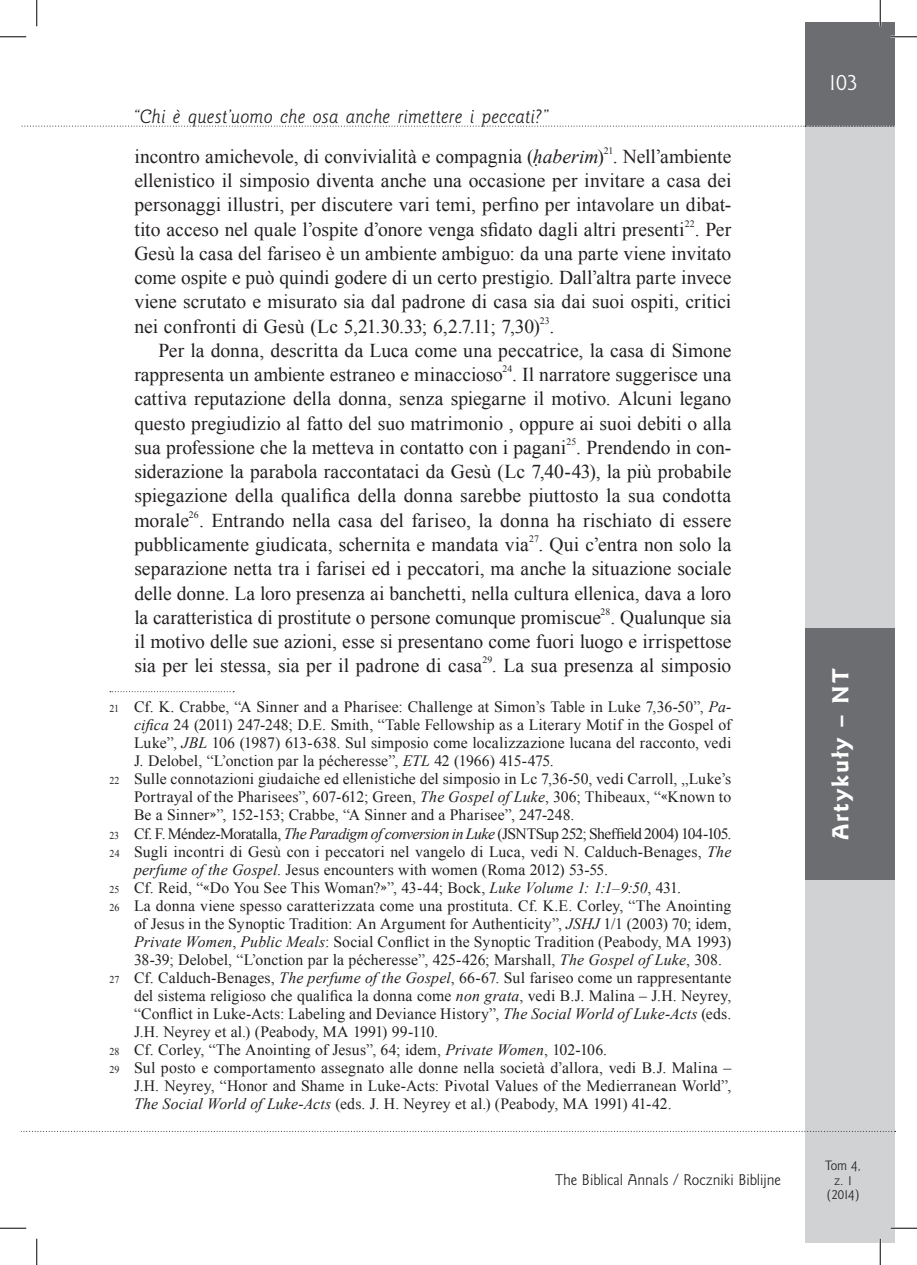
<style>
.page{position:relative;width:917px;height:1265px;background:#fff}
.page>*{position:absolute;margin:0;border:0;box-sizing:border-box;transform-origin:0 0}
.t1{font:21px "Goldy EFN Heavy";letter-spacing:.1em;color:#fff}
.t2{font:21px "Goldy EFN";color:#fff}
.Akapit{font:19.6px/24.3px "Times New Roman";color:#231f20;text-align:justify}
.t3{font:italic 17.5px "Goldy EFN";letter-spacing:.005em;color:#231f20}
.Przypis{font:15.75px/18px "Times New Roman";letter-spacing:.005em;color:#231f20;text-align:justify}
.Przypis-2{font:15.75px "Times New Roman";letter-spacing:-.035em;color:#231f20}
.t4{font:14px "Goldy EFN";color:#231f20}
.t5{font:12.25px/14.7px "Goldy EFN";color:#231f20;text-align:center}
.Akapit-2{font:9.8px "Times New Roman";letter-spacing:.01em;color:#231f20}
.s1{font-style:italic}
.s2{font-size:10.5px}
.s3{font-family:"Adobe Caslon Pro"}
</style>
<div class="page">
<div style="left:806px;top:37px;width:89px;height:1205px;background:#d1d2d4"></div>
<div style="left:806px;top:22px;width:89px;height:104px;background:#6c6d70"></div>
<div style="left:806px;top:628px;width:89px;height:251px;background:#6c6d70"></div>
<svg style="left:110px;top:691px;width:124px;height:1px"></svg>
<svg style="left:22px;top:126px;width:873px;height:1px"></svg>
<hr style="left:891px;top:36px;width:26px;height:2px;background:#fff">
<hr style="left:891px;top:1226px;width:26px;height:2px;background:#fff">
<hr style="left:879px;top:0;width:2px;height:26px;background:#fff">
<hr style="left:879px;top:1238px;width:2px;height:26px;background:#fff">
<svg style="left:0;top:36px;width:26px;height:1px"></svg>
<svg style="left:891px;top:36px;width:26px;height:1px"></svg>
<svg style="left:0;top:1227px;width:26px;height:1px"></svg>
<svg style="left:891px;top:1227px;width:26px;height:1px"></svg>
<svg style="left:36px;top:0;width:1px;height:26px"></svg>
<svg style="left:36px;top:1238px;width:1px;height:26px"></svg>
<svg style="left:880px;top:0;width:1px;height:26px"></svg>
<svg style="left:880px;top:1238px;width:1px;height:26px"></svg>
<p class="t3" style="left:134px;top:106px;width:416px">“Chi è quest’uomo che osa anche rimettere i peccati?”</p>
<p class="Akapit" style="left:134px;top:144px;width:599px">incontro amichevole, di convivialità e compagnia (<span class="s1">ḥaberim</span>)<sup>21</sup>. Nell’ambiente ellenistico il simposio diventa anche una occasione per invitare a casa dei personaggi illustri, per discutere vari temi, perfino per intavolare un dibat&shy;tito acceso nel quale l’ospite d’onore venga sfidato dagli altri presenti<sup>22</sup>. Per Gesù la casa del fariseo è un ambiente ambiguo: da una parte viene invitato come ospite e può quindi godere di un certo prestigio. Dall’altra parte invece viene scrutato e misurato sia dal padrone di casa sia dai suoi ospiti, critici nei confronti di Gesù (Lc 5,21.30.33; 6,2.7.11; 7,30)<sup>23</sup>.</p>
<p class="Akapit" style="left:134px;top:338px;width:598px;text-indent:24px">Per la donna, descritta da Luca come una peccatrice, la casa di Simone rappresenta un ambiente estraneo e minaccioso</p>
<p class="Akapit-2" style="left:502px;top:362px;width:11px">24</p>
<p class="Akapit" style="left:134px;top:362px;width:598px;text-indent:378px">. Il narratore suggerisce una cattiva reputazione della donna, senza spiegarne il motivo. Alcuni legano questo pregiudizio al fatto del suo matrimonio , oppure ai suoi debiti o alla sua professione che la metteva in contatto con i pagani</p>
<p class="Akapit-2" style="left:566px;top:435px;width:11px">25</p>
<p class="Akapit" style="left:134px;top:435px;width:598px;text-indent:442px">. Prendendo in con&shy;siderazione la parabola raccontataci da Gesù (Lc 7,40-43), la più probabile spiegazione della qualifica della donna sarebbe piuttosto la sua condotta morale</p>
<p class="Akapit-2" style="left:189px;top:508px;width:11px">26</p>
<p class="Akapit" style="left:134px;top:507px;width:599px;text-indent:65px">. Entrando nella casa del fariseo, la donna ha rischiato di essere pubblicamente giudicata, schernita e mandata via</p>
<p class="Akapit-2" style="left:529px;top:532px;width:11px">27</p>
<p class="Akapit" style="left:134px;top:532px;width:599px;text-indent:404px">. Qui c’entra non solo la separazione netta tra i farisei ed i peccatori, ma anche la situazione sociale delle donne. La loro presenza ai banchetti, nella cultura ellenica, dava a loro la caratteristica di prostitute o persone comunque promiscue<sup>28</sup>. Qualunque sia il motivo delle sue azioni, esse si presentano come fuori luogo e irrispettose sia per lei stessa, sia per il padrone di casa<sup>29</sup>. La sua presenza al simposio</p>
<p class="Przypis" style="left:134px;top:697px;width:599px;text-indent:-25px"><span class="s2">21</span> Cf. K. Crabbe, “A Sinner and a Pharisee: Challenge at Simon’s Table in Luke 7,36-50”, <span class="s1">Pa&shy;cifica</span> 24 (2011) 247-248; D.E. Smith, “Table Fellowship as a Literary Motif in the Gospel of Luke”, <span class="s1">JBL</span> 106 (1987) 613-638. Sul simposio come localizzazione lucana del racconto, vedi J<span class="s1">.</span> Delobel, “L’onction par la pécheresse”, <span class="s1">ETL</span> 42 (1966) 415-475.</p>
<p class="Przypis" style="left:134px;top:769px;width:599px;text-indent:-25px"><span class="s2">22</span> Sulle connotazioni giudaiche ed ellenistiche del simposio in Lc 7,36-50, vedi Carroll, „Luke’s Portrayal of the Pharisees”, 607-612; Green, <span class="s1">The Gospel of Luke</span>, 306; Thibeaux, “<span class="s3">«</span>Known to Be a Sinner<span class="s3">»</span>”, 152-153; Crabbe, “A Sinner and a Pharisee”, 247-248.</p>
<p class="Przypis-2" style="left:110px;top:822px;width:623px"><span class="s2">23</span> Cf. F. Méndez-Moratalla, <span class="s1">The Paradigm of conversion in Luke</span> (JSNTSup 252; Sheffield 2004) 104-105.</p>
<p class="Przypis" style="left:134px;top:841px;width:599px;text-indent:-25px"><span class="s2">24</span> Sugli incontri di Gesù con i peccatori nel vangelo di Luca, vedi N. Calduch-Benages, <span class="s1">The perfume of the Gospel</span>. Jesus encounters with women (Roma 2012) 53-55.</p>
<p class="Przypis" style="left:110px;top:877px;width:573px"><span class="s2">25</span> Cf. Reid, “<span class="s3">«</span>Do You See This Woman?<span class="s3">»</span>”, 43-44; Bock, <span class="s1">Luke Volume 1: 1:1–9:50</span>, 431.</p>
<p class="Przypis" style="left:134px;top:895px;width:599px;text-indent:-25px"><span class="s2">26</span> La donna viene spesso caratterizzata come una prostituta. Cf. K.E. Corley, “The Anointing of Jesus in the Synoptic Tradition: An Argument for Authenticity”, <span class="s1">JSHJ</span> 1/1 (2003) 70; idem, <span class="s1">Private Women</span>, <span class="s1">Public Meals</span>: Social Conflict in the Synoptic Tradition (Peabody, MA 1993)<br>38-39; Delobel, “L’onction par la pécheresse”, 425-426; Marshall, <span class="s1">The Gospel of Luke</span>, 308.</p>
<p class="Przypis" style="left:134px;top:968px;width:599px;text-indent:-25px"><span class="s2">27</span> Cf. Calduch-Benages, <span class="s1">The perfume of the Gospel</span>, 66-67. Sul fariseo come un rappresentante del sistema religioso che qualifica la donna come <span class="s1">non grata</span>, vedi B.J. Malina – J.H. Neyrey, “Conflict in Luke-Acts: Labeling and Deviance History”, <span class="s1">The Social World of Luke-Acts</span> (eds.<br>J.H. Neyrey et al.) (Peabody, MA 1991) 99-110.</p>
<p class="Przypis" style="left:110px;top:1040px;width:499px"><span class="s2">28</span> Cf. Corley, “The Anointing of Jesus”, 64; idem, <span class="s1">Private Women</span>, 102-106.</p>
<p class="Przypis" style="left:134px;top:1058px;width:599px;text-indent:-25px"><span class="s2">29</span> Sul posto e comportamento assegnato alle donne nella società d’allora, vedi B.J. Malina – J.H. Neyrey, “Honor and Shame in Luke-Acts: Pivotal Values of the Medierranean World”, <span class="s1">The Social World of Luke-Acts</span> (eds. J. H. Neyrey et al.) (Peabody, MA 1991) 41-42.</p>
<p class="t4" style="left:555px;top:1171px;width:227px">The Biblical Annals / Roczniki Biblijne</p>
<h1 class="t2" style="left:829px;top:69px;width:30px">103</h1>
<h1 class="t1" style="left:827px;top:840px;width:174px;rotate:-90deg">Artykuły – NT</h1>
<p class="t5" style="left:825px;top:1158px;width:37px">Tom 4, z. 1 (2014)</p>
</div>
